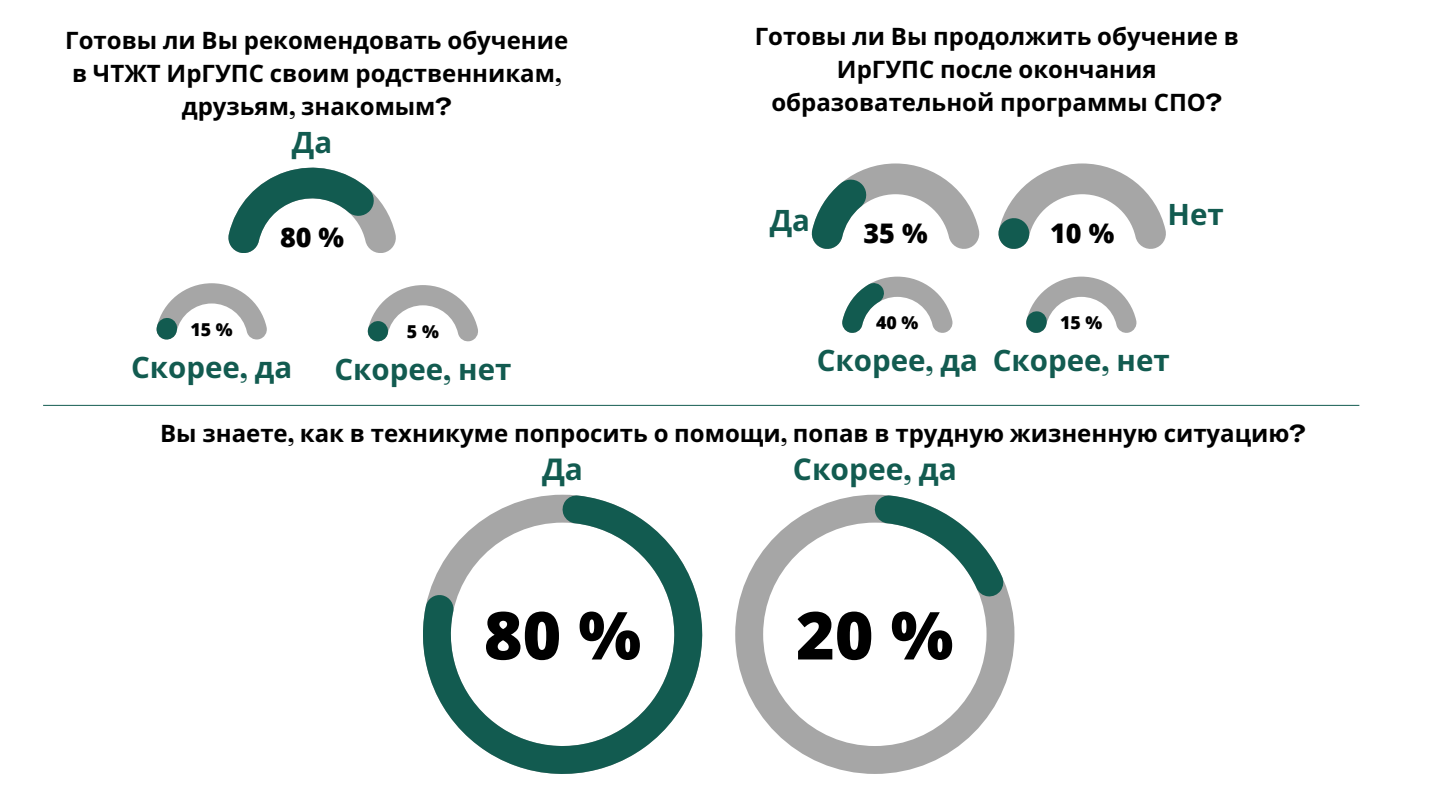
<style>
.page{position:relative;width:1440px;height:810px;background:#fff}
.page>*{position:absolute;margin:0;border:0;box-sizing:border-box;transform-origin:0 0}
.t1{font:800 66.2px "Open Sans";color:#000}
.t2{font:700 30px "Noto Sans";color:#125b50}
.t3{font:700 29.5px "Noto Sans";color:#125b50}
.t4{font:800 27px "Open Sans";color:#000}
.t5{font:700 24px/33px "Noto Sans";color:#000;text-align:center}
.t6{font:800 17.8px "Open Sans";color:#000}
.s1{font-family:"Agrandir";font-stretch:expanded}
</style>
<div class="page">
<hr style="left:43px;top:405px;width:1316px;height:1px;background:#125b50">
<svg style="left:423px;top:495px;width:279px;height:279px"></svg>
<svg style="left:228px;top:168px;width:168px;height:85px"></svg>
<svg style="left:156px;top:283px;width:111px;height:57px"></svg>
<svg style="left:811px;top:163px;width:169px;height:86px"></svg>
<svg style="left:1026px;top:277px;width:111px;height:56px"></svg>
<svg style="left:998px;top:163px;width:168px;height:86px"></svg>
<svg style="left:735px;top:495px;width:279px;height:279px"></svg>
<svg style="left:874px;top:495px;width:130px;height:102px"></svg>
<svg style="left:367px;top:285px;width:111px;height:56px"></svg>
<svg style="left:842px;top:277px;width:111px;height:56px"></svg>
<p class="t5" style="left:65px;top:24px;width:504px">Готовы ли Вы рекомендовать обучение в ЧТЖТ ИрГУПС своим родственникам<span class="s1">, </span>друзьям<span class="s1">,</span> знакомым<span class="s1">?</span></p>
<p class="t3" style="left:292px;top:122px;width:42px">Да</p>
<p class="t4" style="left:280px;top:219px;width:66px">80 %</p>
<p class="t6" style="left:191px;top:317px;width:44px">15 %</p>
<p class="t3" style="left:131px;top:347px;width:163px">Скорее<span class="s1">,</span> да</p>
<p class="t6" style="left:407px;top:319px;width:33px">5 %</p>
<p class="t3" style="left:334px;top:348px;width:179px">Скорее<span class="s1">,</span> нет</p>
<p class="t5" style="left:755px;top:19px;width:486px">Готовы ли Вы продолжить обучение в<br>ИрГУПС после окончания образовательной программы СПО<span class="s1">?</span></p>
<p class="t3" style="left:770px;top:199px;width:42px">Да</p>
<p class="t4" style="left:863px;top:214px;width:66px">35 %</p>
<p class="t4" style="left:1050px;top:214px;width:66px">10 %</p>
<p class="t3" style="left:1168px;top:193px;width:58px">Нет</p>
<p class="t6" style="left:876px;top:310px;width:44px">40 %</p>
<p class="t3" style="left:817px;top:340px;width:163px">Скорее<span class="s1">,</span> да</p>
<p class="t6" style="left:1060px;top:310px;width:44px">15 %</p>
<p class="t3" style="left:993px;top:340px;width:179px">Скорее<span class="s1">,</span> нет</p>
<p class="t5" style="left:160px;top:417px;width:1147px">Вы знаете<span class="s1">,</span> как в техникуме попросить о помощи<span class="s1">,</span> попав в трудную жизненную ситуацию<span class="s1">?</span></p>
<p class="t2" style="left:542px;top:448px;width:43px">Да</p>
<p class="t1" style="left:484px;top:589px;width:159px">80 %</p>
<p class="t2" style="left:793px;top:448px;width:165px">Скорее<span class="s1">,</span> да</p>
<p class="t1" style="left:796px;top:589px;width:159px">20 %</p>
</div>
